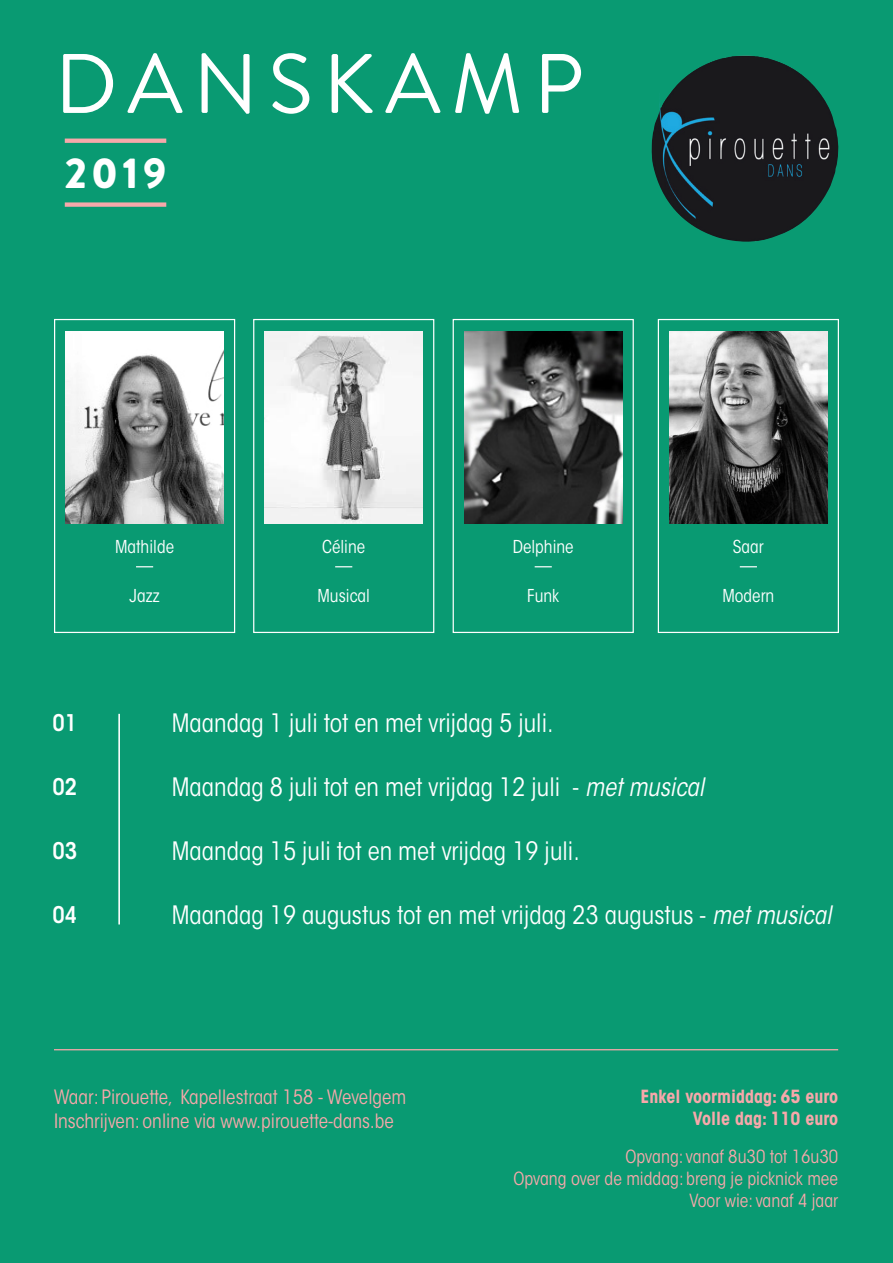
<style>
.page{position:relative;width:893px;height:1263px;background:#099a72}
.page>*{position:absolute;margin:0;border:0;box-sizing:border-box;transform-origin:0 0}
.t1{font:84.15px "Brandon Grotesque";letter-spacing:.12em;color:#fff}
.t2{font:900 43.2px "Brandon Grotesque";color:#fff}
.t3{font:condensed 25.2px "ITC Avant Garde Std";color:#fff}
.t4{font:600 condensed 22.8px "ITC Avant Garde Std";color:#fff}
.t5{font:condensed 19.65px "ITC Avant Garde Std";color:#f7a8aa}
.t6{font:condensed 18px "ITC Avant Garde Std";color:#f7a8aa}
.t7{font:700 condensed 18px "ITC Avant Garde Std";color:#f7a8aa}
.t8{font:condensed 17.7px "ITC Avant Garde Std";color:#fff}
.s1{font-style:italic}
</style>
<div class="page">
<img style="left:651px;top:55px;width:187px;height:187px">
<div style="left:65px;top:202px;width:101px;height:5px;background:#f7a8aa"></div>
<svg style="left:65px;top:139px;width:101px;height:4px"></svg>
<img style="left:265px;top:331px;width:158px;height:192px">
<img style="left:66px;top:331px;width:158px;height:192px">
<svg style="left:335px;top:566px;width:17px;height:1px"></svg>
<svg style="left:136px;top:566px;width:17px;height:1px"></svg>
<div style="left:253px;top:319px;width:181px;height:314px;border:1px solid #fff"></div>
<div style="left:54px;top:319px;width:181px;height:314px;border:1px solid #fff"></div>
<img style="left:464px;top:331px;width:158px;height:192px">
<img style="left:669px;top:331px;width:158px;height:192px">
<svg style="left:535px;top:566px;width:17px;height:1px"></svg>
<svg style="left:740px;top:566px;width:17px;height:1px"></svg>
<div style="left:453px;top:319px;width:181px;height:314px;border:1px solid #fff"></div>
<div style="left:658px;top:319px;width:181px;height:314px;border:1px solid #fff"></div>
<hr style="left:54px;top:1049px;width:784px;height:1px;background:#f7a8aa">
<hr style="left:118px;top:714px;width:2px;height:210px;background:#fff">
<p class="t1" style="left:55px;top:26px;width:530px">DANSKAMP</p>
<p class="t2" style="left:65px;top:142px;width:103px">2019</p>
<p class="t8" style="left:115px;top:536px;width:60px">Mathilde</p>
<p class="t8" style="left:129px;top:585px;width:32px">Jazz</p>
<p class="t8" style="left:322px;top:536px;width:45px">Céline</p>
<p class="t8" style="left:317px;top:585px;width:54px">Musical</p>
<p class="t8" style="left:513px;top:536px;width:62px">Delphine</p>
<p class="t8" style="left:527px;top:585px;width:33px">Funk</p>
<p class="t8" style="left:733px;top:536px;width:32px">Saar</p>
<p class="t8" style="left:722px;top:585px;width:53px">Modern</p>
<p class="t4" style="left:53px;top:708px;width:26px">01</p>
<p class="t4" style="left:53px;top:772px;width:26px">02</p>
<p class="t4" style="left:53px;top:836px;width:26px">03</p>
<p class="t4" style="left:53px;top:900px;width:26px">04</p>
<p class="t3" style="left:172px;top:708px;width:383px">Maandag 1 juli tot en met vrijdag 5 juli.</p>
<p class="t3" style="left:172px;top:772px;width:534px">Maandag 8 juli tot en met vrijdag 12 juli - <span class="s1">met musical</span></p>
<p class="t3" style="left:172px;top:836px;width:409px">Maandag 15 juli tot en met vrijdag 19 juli.</p>
<p class="t3" style="left:172px;top:900px;width:661px">Maandag 19 augustus tot en met vrijdag 23 augustus - <span class="s1">met musical</span></p>
<p class="t5" style="left:54px;top:1085px;width:354px">Waar: Pirouette, Kapellestraat 158 - Wevelgem</p>
<p class="t5" style="left:54px;top:1109px;width:341px">Inschrijven: online via www.pirouette-dans.be</p>
<p class="t7" style="left:641px;top:1085px;width:199px">Enkel voormiddag: 65 euro</p>
<p class="t7" style="left:693px;top:1107px;width:147px">Volle dag: 110 euro</p>
<p class="t6" style="left:625px;top:1146px;width:214px">Opvang: vanaf 8u30 tot 16u30</p>
<p class="t6" style="left:513px;top:1168px;width:326px">Opvang over de middag: breng je picknick mee</p>
<p class="t6" style="left:689px;top:1189px;width:150px">Voor wie: vanaf 4 jaar</p>
</div>
